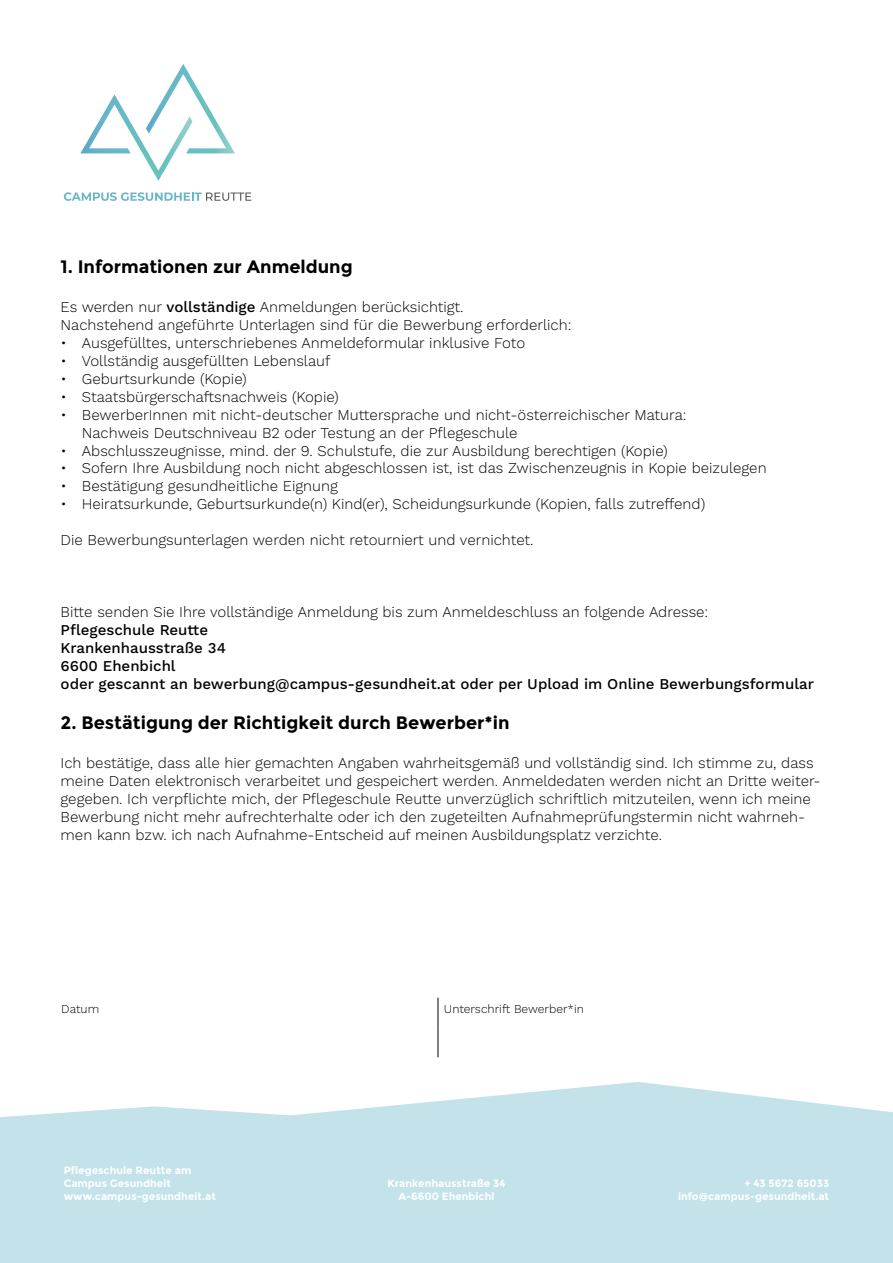
<style>
.page{position:relative;width:893px;height:1263px;background:#fff}
.page>*{position:absolute;margin:0;border:0;box-sizing:border-box;transform-origin:0 0}
.t1{font:700 18px "Montserrat";color:#000}
.t2{font:300 15px/18px "Work Sans";color:#000}
.t3{font:500 15px/18px "Work Sans";color:#000}
.t4{font:300 12px "Work Sans";color:#000}
.t5{font:700 10.5px/12.6px "Montserrat";color:#fff;text-align:center}
.s1{font-weight:500}
</style>
<div class="page">
<svg style="left:0;top:1082px;width:893px;height:181px;background:#c9e5eb"></svg>
<svg style="left:80px;top:64px;width:155px;height:117px"></svg>
<svg style="left:64px;top:192px;width:187px;height:9px"></svg>
<svg style="left:438px;top:998px;width:1px;height:29px"></svg>
<hr style="left:438px;top:1027px;width:1px;height:30px;background:#000">
<p class="t1" style="left:61px;top:255px;width:294px">1. Informationen zur Anmeldung</p>
<p class="t2" style="left:61px;top:299px;width:512px">Es werden nur <span class="s1">vollständige</span> Anmeldungen berücksichtigt.<br>Nachstehend angeführte Unterlagen sind für die Bewerbung erforderlich:</p>
<p class="t2" style="left:61px;top:335px;width:466px">• Ausgefülltes, unterschriebenes Anmeldeformular inklusive Foto</p>
<p class="t2" style="left:61px;top:353px;width:271px">• Vollständig ausgefüllten Lebenslauf</p>
<p class="t2" style="left:61px;top:371px;width:188px">• Geburtsurkunde (Kopie)</p>
<p class="t2" style="left:61px;top:389px;width:280px">• Staatsbürgerschaftsnachweis (Kopie)</p>
<p class="t2" style="left:82px;top:407px;width:606px;text-indent:-21px">• BewerberInnen mit nicht-deutscher Muttersprache und nicht-österreichischer Matura:<br>Nachweis Deutschniveau B2 oder Testung an der Pflegeschule</p>
<p class="t2" style="left:61px;top:442px;width:609px">• Abschlusszeugnisse, mind. der 9. Schulstufe, die zur Ausbildung berechtigen (Kopie)</p>
<p class="t2" style="left:61px;top:459px;width:707px">• Sofern Ihre Ausbildung noch nicht abgeschlossen ist, ist das Zwischenzeugnis in Kopie beizulegen</p>
<p class="t2" style="left:61px;top:477px;width:279px">• Bestätigung gesundheitliche Eignung</p>
<p class="t2" style="left:61px;top:495px;width:646px">• Heiratsurkunde, Geburtsurkunde(n) Kind(er), Scheidungsurkunde (Kopien, falls zutreffend)</p>
<p class="t2" style="left:61px;top:531px;width:474px">Die Bewerbungsunterlagen werden nicht retourniert und vernichtet.</p>
<p class="t2" style="left:61px;top:603px;width:649px">Bitte senden Sie Ihre vollständige Anmeldung bis zum Anmeldeschluss an folgende Adresse:</p>
<p class="t3" style="left:61px;top:622px;width:755px">Pflegeschule Reutte<br>Krankenhausstraße 34<br>6600 Ehenbichl<br>oder gescannt an bewerbung@campus-gesundheit.at oder per Upload im Online Bewerbungsformular</p>
<p class="t1" style="left:61px;top:711px;width:450px">2. Bestätigung der Richtigkeit durch Bewerber*in</p>
<p class="t2" style="left:61px;top:755px;width:761px">Ich bestätige, dass alle hier gemachten Angaben wahrheitsgemäß und vollständig sind. Ich stimme zu, dass meine Daten elektronisch verarbeitet und gespeichert werden. Anmeldedaten werden nicht an Dritte weiter&shy;gegeben. Ich verpflichte mich, der Pflegeschule Reutte unverzüglich schriftlich mitzuteilen, wenn ich meine Bewerbung nicht mehr aufrechterhalte oder ich den zugeteilten Aufnahmeprüfungstermin nicht wahrneh&shy;men kann bzw. ich nach Aufnahme-Entscheid auf meinen Ausbildungsplatz verzichte.</p>
<p class="t4" style="left:61px;top:1002px;width:39px">Datum</p>
<p class="t4" style="left:444px;top:1002px;width:142px">Unterschrift Bewerber*in</p>
<p class="t5" style="left:64px;top:1164px;width:154px;text-align:left">Pflegeschule Reutte am<br>Campus Gesundheit www.campus-gesundheit.at</p>
<p class="t5" style="left:387px;top:1177px;width:120px">Krankenhausstraße 34<br>A-6600 Ehenbichl</p>
<p class="t5" style="left:678px;top:1177px;width:153px;text-align:right">+ 43 5672 65033 info@campus-gesundheit.at</p>
</div>
